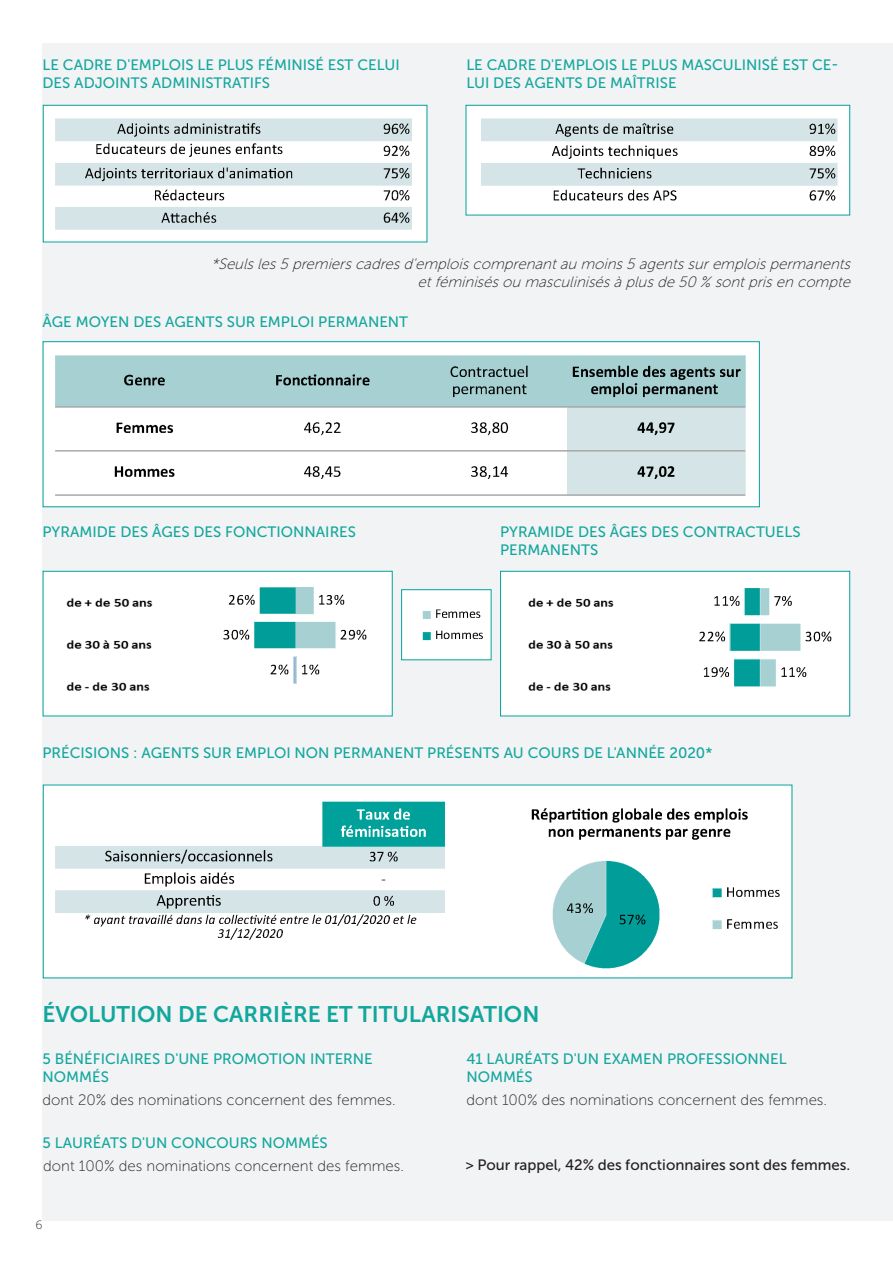
<style>
.page{position:relative;width:893px;height:1263px;background:#fff}
.page>*{position:absolute;margin:0;border:0;box-sizing:border-box;transform-origin:0 0}
.t1{font:22.5px "Museo Sans 700";color:#12a79d}
.t2{font:15px/18px "Museo Sans 500";color:#12a79d}
.t3{font:italic 15px "Museo Sans 100";color:#231f20}
.t4{font:15px "Museo Sans 100";color:#231f20}
.t5{font:15px "Museo Sans 500";color:#231f20}
.t6{font:12px "Museo Sans 100";color:#231f20}
</style>
<div class="page">
<div style="left:43px;top:43px;width:850px;height:1177px;background:#f2f3f4"></div>
<img style="left:45px;top:107px;width:380px;height:133px">
<div style="left:43px;top:105px;width:384px;height:137px;border:1px solid #00a19a"></div>
<img style="left:468px;top:107px;width:380px;height:106px">
<div style="left:466px;top:105px;width:384px;height:110px;border:1px solid #00a19a"></div>
<img style="left:45px;top:343px;width:713px;height:162px">
<div style="left:43px;top:341px;width:717px;height:166px;border:1px solid #00a19a"></div>
<img style="left:45px;top:573px;width:346px;height:141px">
<div style="left:43px;top:571px;width:350px;height:145px;border:1px solid #00a19a"></div>
<img style="left:502px;top:573px;width:346px;height:141px">
<div style="left:500px;top:571px;width:350px;height:145px;border:1px solid #00a19a"></div>
<img style="left:403px;top:591px;width:86px;height:67px">
<div style="left:401px;top:589px;width:90px;height:71px;border:1px solid #00a19a"></div>
<img style="left:45px;top:787px;width:745px;height:189px">
<p class="t2" style="left:43px;top:56px;width:359px">LE CADRE D'EMPLOIS LE PLUS FÉMINISÉ EST CELUI</p>
<p class="t2" style="left:43px;top:74px;width:229px">DES ADJOINTS ADMINISTRATIFS</p>
<p class="t2" style="left:466px;top:56px;width:374px">LE CADRE D'EMPLOIS LE PLUS MASCULINISÉ EST CE-<br>LUI DES AGENTS DE MAÎTRISE</p>
<p class="t3" style="left:211px;top:255px;width:645px">*Seulsles5 premierscadresd'emploiscomprenantau moins5 agentssuremploispermanents</p>
<p class="t3" style="left:418px;top:273px;width:438px">etféminisésou masculinisésàplusde 50 % sontprisen compte</p>
<p class="t2" style="left:43px;top:313px;width:367px">ÂGE MOYEN DES AGENTS SUR EMPLOI PERMANENT</p>
<p class="t2" style="left:43px;top:523px;width:315px">PYRAMIDE DES ÂGES DES FONCTIONNAIRES</p>
<p class="t2" style="left:500px;top:523px;width:302px">PYRAMIDE DES ÂGES DES CONTRACTUELS</p>
<p class="t2" style="left:500px;top:541px;width:100px">PERMANENTS</p>
<p class="t2" style="left:43px;top:744px;width:671px">PRÉCISIONS : AGENTS SUR EMPLOI NON PERMANENT PRÉSENTS AU COURS DE L'ANNÉE 2020*</p>
<p class="t1" style="left:43px;top:1002px;width:498px">ÉVOLUTION DE CARRIÈRE ET TITULARISATION</p>
<p class="t2" style="left:43px;top:1049px;width:332px">5 BÉNÉFICIAIRES D'UNE PROMOTION INTERNE</p>
<p class="t2" style="left:43px;top:1067px;width:68px">NOMMÉS</p>
<p class="t2" style="left:466px;top:1049px;width:322px">41 LAURÉATS D'UN EXAMEN PROFESSIONNEL</p>
<p class="t2" style="left:466px;top:1067px;width:68px">NOMMÉS</p>
<p class="t4" style="left:43px;top:1092px;width:355px">dont 20% des nominations concernent des femmes.</p>
<p class="t4" style="left:466px;top:1092px;width:362px">dont 100% des nominations concernent des femmes.</p>
<p class="t2" style="left:43px;top:1134px;width:287px">5 LAURÉATS D'UN CONCOURS NOMMÉS</p>
<p class="t4" style="left:43px;top:1158px;width:362px">dont 100% des nominations concernent des femmes.</p>
<p class="t5" style="left:466px;top:1156px;width:386px">&gt; Pour rappel, 42% des fonctionnaires sont des femmes.</p>
<p class="t6" style="left:35px;top:1219px;width:9px">6</p>
</div>
